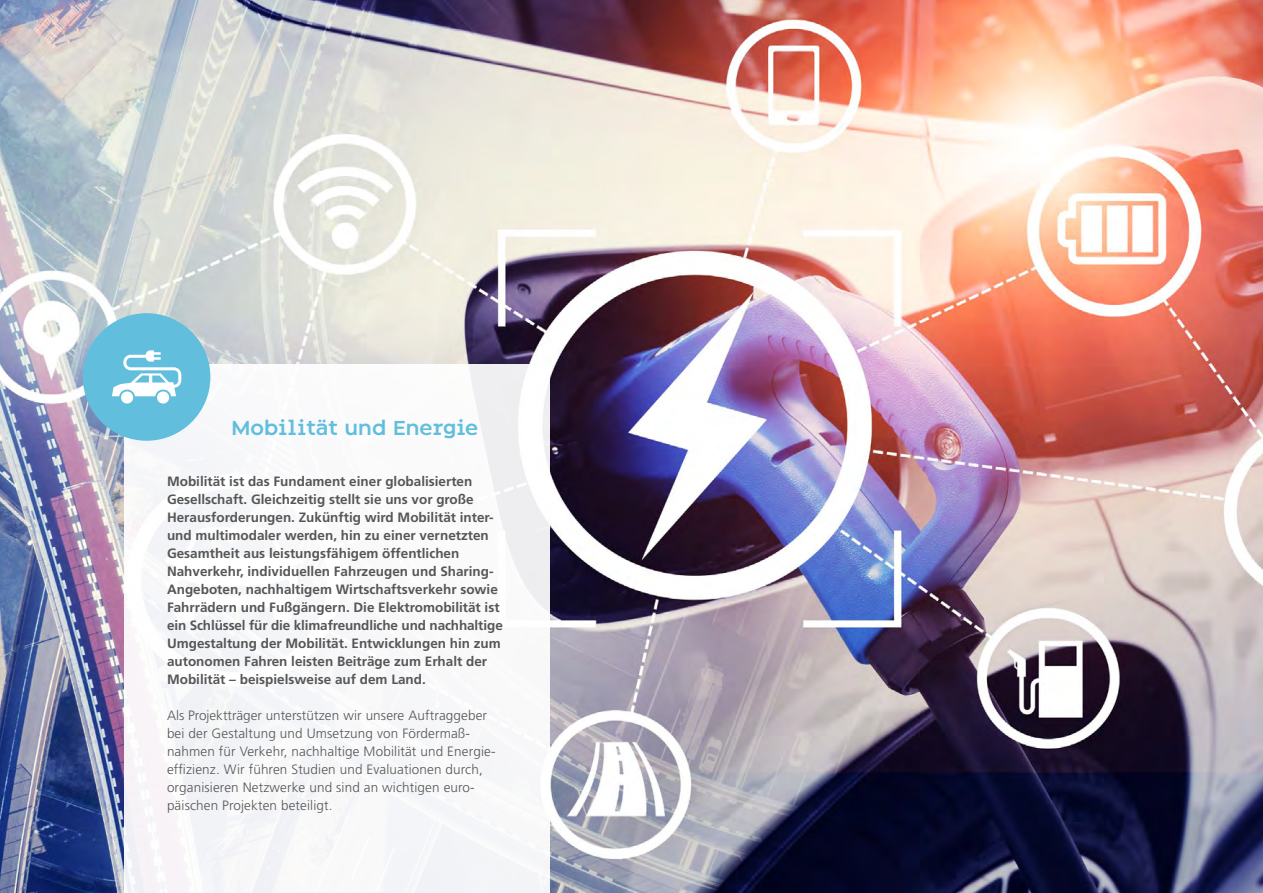
<style>
.page{position:relative;width:1263px;height:893px;background:#fff}
.page>*{position:absolute;margin:0;border:0;box-sizing:border-box;transform-origin:0 0}
.t1{font:500 21px "Dragon";color:#62bedd}
.t2{font:700 13.5px/18px "Frutiger LT";color:#565656}
.t3{font:300 13.5px/18px "Frutiger LT";letter-spacing:.01em;color:#565656}
</style>
<div class="page">
<img style="left:0;top:0;width:1263px;height:893px">
<div style="left:124px;top:364px;width:426px;height:529px;background:#fff"></div>
<div style="left:83px;top:313px;width:127px;height:128px;background:#62bedd;border-radius:50%"></div>
<svg style="left:112px;top:350px;width:69px;height:54px"></svg>
<h1 class="t1" style="left:232px;top:415px;width:248px">Mobilität und Energie</h1>
<p class="t2" style="left:167px;top:472px;width:337px">Mobilität ist das Fundament einer globalisierten Gesellschaft. Gleichzeitig stellt sie uns vor große Herausforderungen. Zukünftig wird Mobilität inter&shy;und multimodaler werden, hin zu einer vernetzten Gesamtheit aus leistungsfähigem öffentlichen Nahverkehr, individuellen Fahrzeugen und Sharing-Angeboten, nachhaltigem Wirtschaftsverkehr sowie Fahrrädern und Fußgängern. Die Elektromobilität ist ein Schlüssel für die klimafreundliche und nachhaltige Umgestaltung der Mobilität. Entwicklungen hin zum autonomen Fahren leisten Beiträge zum Erhalt der Mobilität – beispielsweise auf dem Land.</p>
<p class="t3" style="left:167px;top:706px;width:330px">Als Projektträger unterstützen wir unsere Auftraggeber bei der Gestaltung und Umsetzung von Fördermaß&shy;nahmen für Verkehr, nachhaltige Mobilität und Energie&shy;effizienz. Wir führen Studien und Evaluationen durch, organisieren Netzwerke und sind an wichtigen euro&shy;päischen Projekten beteiligt.</p>
</div>
